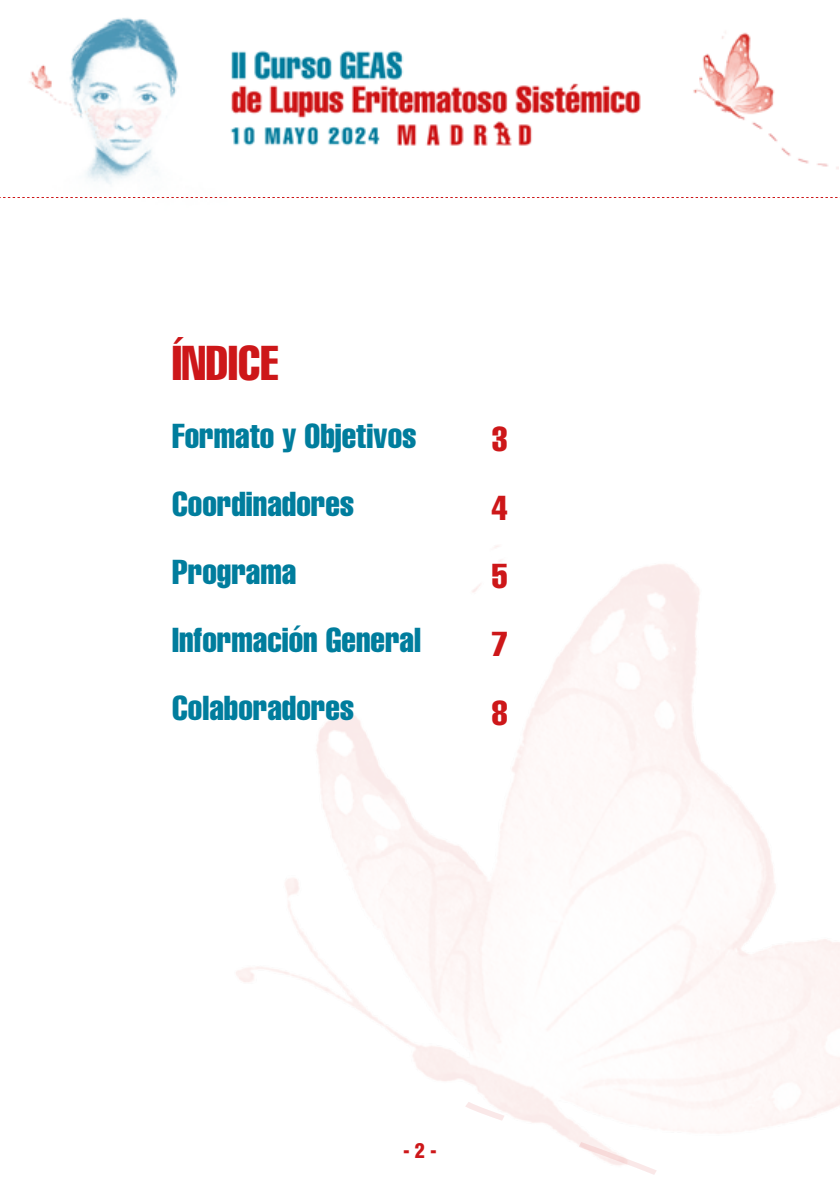
<style>
.page{position:relative;width:840px;height:1191px;background:#fff}
.page>*{position:absolute;margin:0;border:0;box-sizing:border-box;transform-origin:0 0}
.t1{font:48px "Helvetica LT Std Comp";color:#cd1719}
.t2{font:34px/68px "Helvetica LT Std Comp";color:#007d9d}
.t3{font:34px/68.4px "Helvetica LT Std Comp";color:#cd1719;text-align:justify}
.t4{font:900 condensed 20px "Helvetica LT Std";color:#cd1719}
</style>
<div class="page">
<img style="left:29px;top:17px;width:808px;height:167px">
<svg style="left:0;top:197px;width:838px;height:1px"></svg>
<h1 class="t1" style="left:172px;top:332px;width:107px">ÍNDICE</h1>
<p class="t2" style="left:172px;top:401px;width:250px">Formato y Objetivos<br>Coordinadores<br>Programa<br>Información General<br>Colaboradores</p>
<p class="t3" style="left:491px;top:404px;width:17px">3<br>4<br>5<br>7<br>8</p>
<p class="t4" style="left:403px;top:1138px;width:35px">- 2 -</p>
</div>
